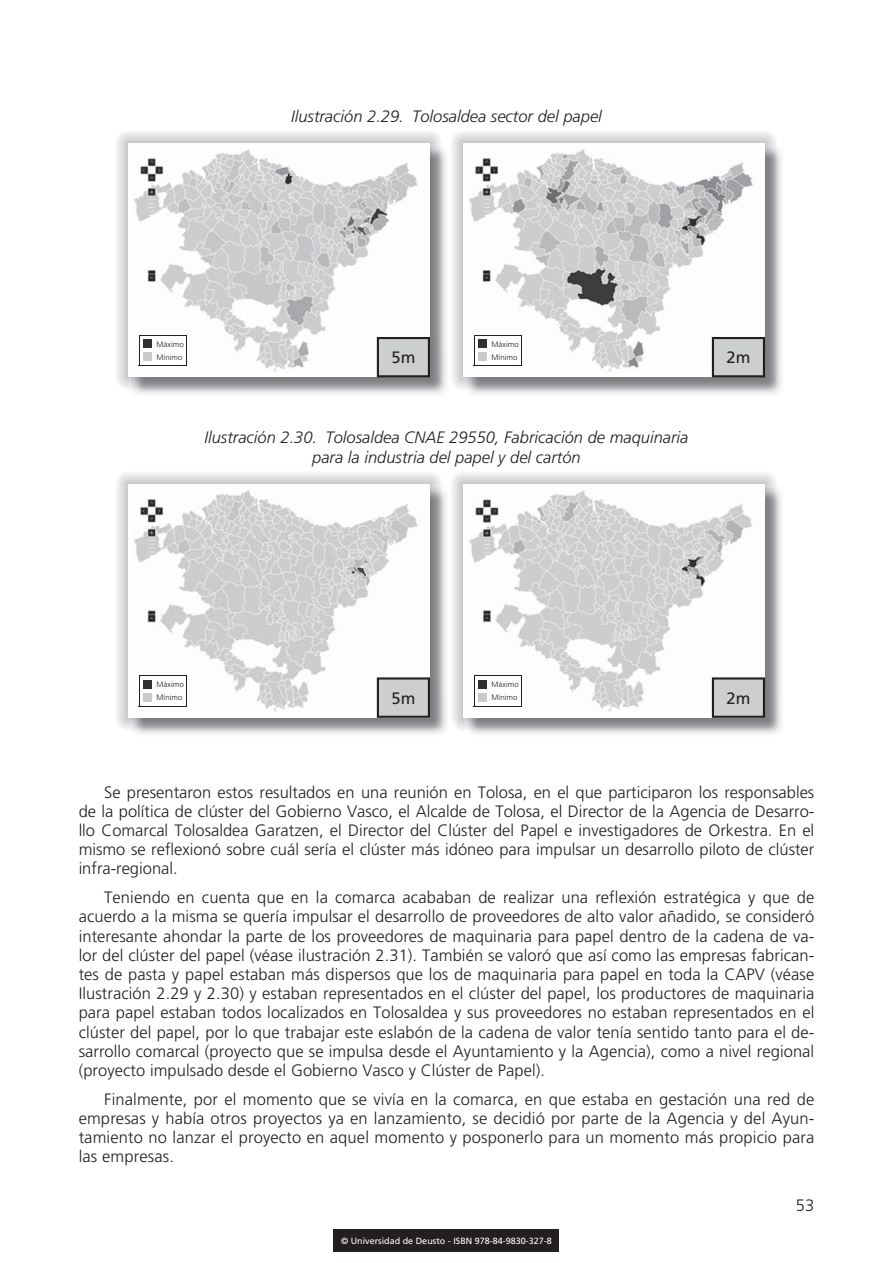
<style>
.page{position:relative;width:893px;height:1263px;background:#fff}
.page>*{position:absolute;margin:0;border:0;box-sizing:border-box;transform-origin:0 0}
.t1{font:300 16.5px/19.2px "Frutiger LT Std";letter-spacing:.005em;color:#231f20;text-align:justify}
.t2{font:italic 300 16.5px/19.2px "Frutiger LT Std";color:#231f20;text-align:center}
.t3{font:16.5px "Frutiger LT Std";color:#231f20}
.t4{font:300 16.5px "Frutiger";color:#231f20}
.t5{font:9px "Frutiger LT Std";color:#fff}
.t6{font:300 7.8px/13px "Frutiger LT Std";color:#231f20}
</style>
<div class="page">
<img style="left:135px;top:150px;width:312px;height:245px">
<div style="left:128px;top:143px;width:302px;height:234px;background:#fff"></div>
<img style="left:134px;top:149px;width:284px;height:223px">
<svg style="left:377px;top:337px;width:53px;height:40px;background:#b0b0b2"></svg>
<div style="left:139px;top:335px;width:46px;height:31px;background:#fff"></div>
<div style="left:144px;top:340px;width:8px;height:8px;background:#323031"></div>
<div style="left:144px;top:353px;width:8px;height:8px;background:#c9cacc"></div>
<hr style="left:144px;top:335px;width:43px;height:1px;background:#231f20">
<svg style="left:139px;top:335px;width:5px;height:30px"></svg>
<svg style="left:186px;top:336px;width:1px;height:29px"></svg>
<hr style="left:139px;top:365px;width:48px;height:1px;background:#231f20">
<svg style="left:451px;top:146px;width:6px;height:4px"></svg>
<img style="left:451px;top:150px;width:10px;height:239px">
<img style="left:470px;top:150px;width:312px;height:245px">
<div style="left:463px;top:143px;width:302px;height:234px;background:#fff"></div>
<img style="left:469px;top:149px;width:284px;height:223px">
<svg style="left:712px;top:337px;width:53px;height:40px;background:#b0b0b2"></svg>
<div style="left:474px;top:335px;width:46px;height:31px;background:#fff"></div>
<div style="left:479px;top:340px;width:8px;height:8px;background:#323031"></div>
<div style="left:479px;top:353px;width:8px;height:8px;background:#c9cacc"></div>
<hr style="left:479px;top:335px;width:43px;height:1px;background:#231f20">
<svg style="left:474px;top:335px;width:5px;height:30px"></svg>
<svg style="left:521px;top:336px;width:1px;height:29px"></svg>
<hr style="left:474px;top:365px;width:48px;height:1px;background:#231f20">
<img style="left:135px;top:491px;width:312px;height:244px">
<div style="left:128px;top:484px;width:302px;height:234px;background:#fff"></div>
<img style="left:134px;top:490px;width:284px;height:222px">
<svg style="left:377px;top:677px;width:53px;height:41px;background:#b0b0b2"></svg>
<div style="left:139px;top:675px;width:46px;height:31px;background:#fff"></div>
<div style="left:144px;top:680px;width:8px;height:8px;background:#323031"></div>
<div style="left:144px;top:693px;width:8px;height:8px;background:#c9cacc"></div>
<hr style="left:144px;top:675px;width:43px;height:1px;background:#231f20">
<svg style="left:139px;top:675px;width:5px;height:31px"></svg>
<svg style="left:186px;top:676px;width:1px;height:30px"></svg>
<hr style="left:139px;top:706px;width:48px;height:1px;background:#231f20">
<svg style="left:451px;top:486px;width:6px;height:5px"></svg>
<img style="left:451px;top:491px;width:10px;height:239px">
<img style="left:470px;top:491px;width:312px;height:244px">
<div style="left:463px;top:484px;width:302px;height:234px;background:#fff"></div>
<img style="left:469px;top:490px;width:284px;height:223px">
<svg style="left:712px;top:677px;width:53px;height:41px;background:#b0b0b2"></svg>
<div style="left:474px;top:675px;width:46px;height:31px;background:#fff"></div>
<div style="left:479px;top:680px;width:8px;height:8px;background:#323031"></div>
<div style="left:479px;top:693px;width:8px;height:8px;background:#c9cacc"></div>
<hr style="left:479px;top:675px;width:43px;height:1px;background:#231f20">
<svg style="left:474px;top:675px;width:5px;height:31px"></svg>
<svg style="left:521px;top:676px;width:1px;height:30px"></svg>
<hr style="left:474px;top:706px;width:48px;height:1px;background:#231f20">
<div style="left:334px;top:1229px;width:225px;height:22px;background:#231f20"></div>
<p class="t2" style="left:291px;top:108px;width:312px">Ilustración 2.29. Tolosaldea sector del papel</p>
<p class="t6" style="left:157px;top:338px;width:29px">Máximo<br>Mínimo</p>
<p class="t3" style="left:726px;top:351px;width:25px">2m</p>
<p class="t6" style="left:492px;top:338px;width:29px">Máximo<br>Mínimo</p>
<p class="t3" style="left:391px;top:351px;width:25px">5m</p>
<p class="t2" style="left:204px;top:429px;width:486px">Ilustración 2.30. Tolosaldea CNAE 29550, Fabricación de maquinaria para la industria del papel y del cartón</p>
<p class="t6" style="left:157px;top:679px;width:29px">Máximo<br>Mínimo</p>
<p class="t3" style="left:726px;top:691px;width:25px">2m</p>
<p class="t6" style="left:492px;top:679px;width:29px">Máximo<br>Mínimo</p>
<p class="t3" style="left:391px;top:691px;width:25px">5m</p>
<p class="t1" style="left:79px;top:783px;width:737px;text-indent:26px">Se presentaron estos resultados en una reunión en Tolosa, en el que participaron los responsables de la política de clúster del Gobierno Vasco, el Alcalde de Tolosa, el Director de la Agencia de Desarro&shy;llo Comarcal Tolosaldea Garatzen, el Director del Clúster del Papel e investigadores de Orkestra. En el mismo se reflexionó sobre cuál sería el clúster más idóneo para impulsar un desarrollo piloto de clúster infra-regional.</p>
<p class="t1" style="left:79px;top:889px;width:737px;text-indent:26px">Teniendo en cuenta que en la comarca acababan de realizar una reflexión estratégica y que de acuerdo a la misma se quería impulsar el desarrollo de proveedores de alto valor añadido, se consideró interesante ahondar la parte de los proveedores de maquinaria para papel dentro de la cadena de va&shy;lor del clúster del papel (véase ilustración 2.31). También se valoró que así como las empresas fabrican&shy;tes de pasta y papel estaban más dispersos que los de maquinaria para papel en toda la CAPV (véase Ilustración 2.29 y 2.30) y estaban representados en el clúster del papel, los productores de maquinaria para papel estaban todos localizados en Tolosaldea y sus proveedores no estaban representados en el clúster del papel, por lo que trabajar este eslabón de la cadena de valor tenía sentido tanto para el de&shy;sarrollo comarcal (proyecto que se impulsa desde el Ayuntamiento y la Agencia), como a nivel regional (proyecto impulsado desde el Gobierno Vasco y Clúster de Papel).</p>
<p class="t1" style="left:79px;top:1091px;width:737px;text-indent:26px">Finalmente, por el momento que se vivía en la comarca, en que estaba en gestación una red de empresas y había otros proyectos ya en lanzamiento, se decidió por parte de la Agencia y del Ayun&shy;tamiento no lanzar el proyecto en aquel momento y posponerlo para un momento más propicio para las empresas.</p>
<p class="t5" style="left:341px;top:1237px;width:212px">© Universidad de Deusto - ISBN 978-84-9830-327-8</p>
<p class="t4" style="left:796px;top:1198px;width:20px">53</p>
</div>
